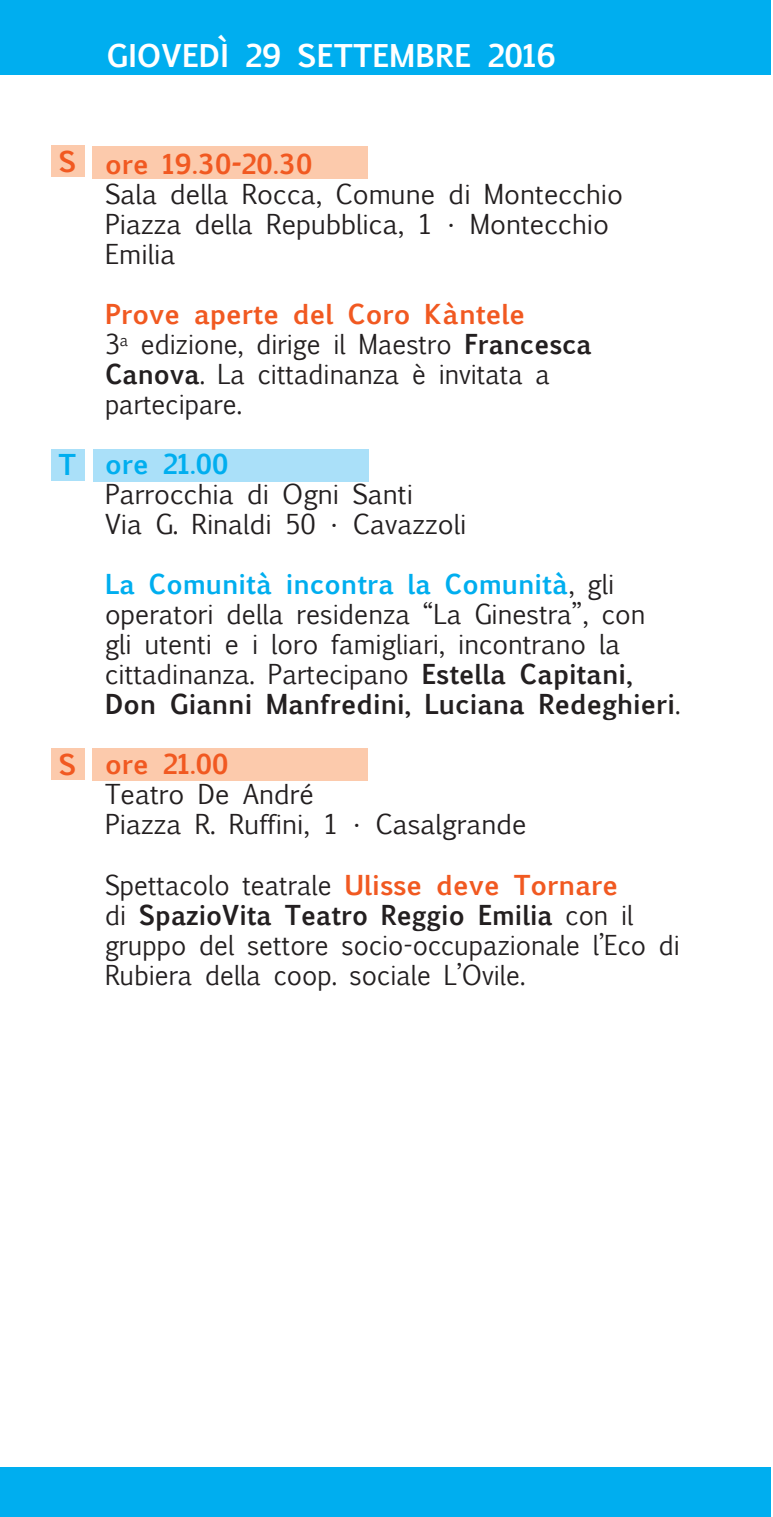
<style>
.page{position:relative;width:773px;height:1517px;background:#fff}
.page>*{position:absolute;margin:0;border:0;box-sizing:border-box;transform-origin:0 0}
.t1{font:700 30px "Euphemia UCAS";color:#fff}
.t2{font:700 27.5px "Euphemia UCAS";color:#f15921}
.t3{font:700 27.5px "Euphemia UCAS";color:#00aeef}
.t4{font:26.25px/30px "Euphemia UCAS";color:#231f20}
.t5{font:26.25px/30px "Euphemia UCAS";color:#231f20;scale:.96 1}
.t6{font:700 26.25px "Euphemia UCAS";color:#f15921}
.t7{font:700 26.25px "Euphemia UCAS";color:#00aeef}
.s1{font-weight:700;color:#f15921}
.s2{font-weight:700}
.s3{font-weight:700;color:#00aeef}
</style>
<div class="page">
<div style="left:92px;top:749px;width:275px;height:32px;background:#fccaac"></div>
<div style="left:51px;top:748px;width:33px;height:32px;background:#fccaac"></div>
<div style="left:92px;top:146px;width:275px;height:32px;background:#fccaac"></div>
<div style="left:51px;top:145px;width:33px;height:32px;background:#fccaac"></div>
<div style="left:0;top:0;width:770px;height:75px;background:#00aeef"></div>
<div style="left:0;top:1467px;width:770px;height:50px;background:#00aeef"></div>
<div style="left:93px;top:449px;width:275px;height:32px;background:#aae0f9"></div>
<div style="left:51px;top:449px;width:33px;height:32px;background:#aae0f9"></div>
<p class="t1" style="left:106px;top:33px;width:451px">GIOVEDÌ 29 SETTEMBRE 2016</p>
<p class="t2" style="left:58px;top:141px;width:19px">S</p>
<p class="t3" style="left:58px;top:443px;width:19px">T</p>
<p class="t2" style="left:58px;top:743px;width:19px">S</p>
<p class="t6" style="left:105px;top:145px;width:209px">ore 19.30-20.30</p>
<p class="t4" style="left:105px;top:179px;width:519px">Sala della Rocca, Comune di Montecchio<br>Piazza della Repubblica, 1 • Montecchio<br>Emilia</p>
<p class="t5" style="left:105px;top:299px;width:508px"><span class="s1">Prove aperte del Coro Kàntele<br></span>3<sup>a</sup> edizione, dirige il Maestro <span class="s2">Francesca<br>Canova</span>. La cittadinanza è invitata a partecipare.</p>
<p class="t7" style="left:105px;top:445px;width:125px">ore 21.00</p>
<p class="t4" style="left:105px;top:479px;width:363px">Parrocchia di Ogni Santi<br>Via G. Rinaldi 50 • Cavazzoli</p>
<p class="t4" style="left:105px;top:569px;width:576px"><span class="s3">La Comunità incontra la Comunità</span>, gli operatori della residenza “La Ginestra”, con<br>gli utenti e i loro famigliari, incontrano la cittadinanza. Partecipano <span class="s2">Estella Capitani, Don Gianni Manfredini, Luciana Redeghieri</span>.</p>
<p class="t6" style="left:105px;top:745px;width:125px">ore 21.00</p>
<p class="t4" style="left:105px;top:779px;width:423px">Teatro De André<br>Piazza R. Ruffini, 1 • Casalgrande</p>
<p class="t5" style="left:105px;top:869px;width:600px">Spettacolo teatrale <span class="s1">Ulisse deve Tornare<br></span>di <span class="s2">SpazioVita Teatro Reggio Emilia</span> con il gruppo del settore socio-occupazionale l’Eco di Rubiera della coop. sociale L’Ovile.</p>
</div>
